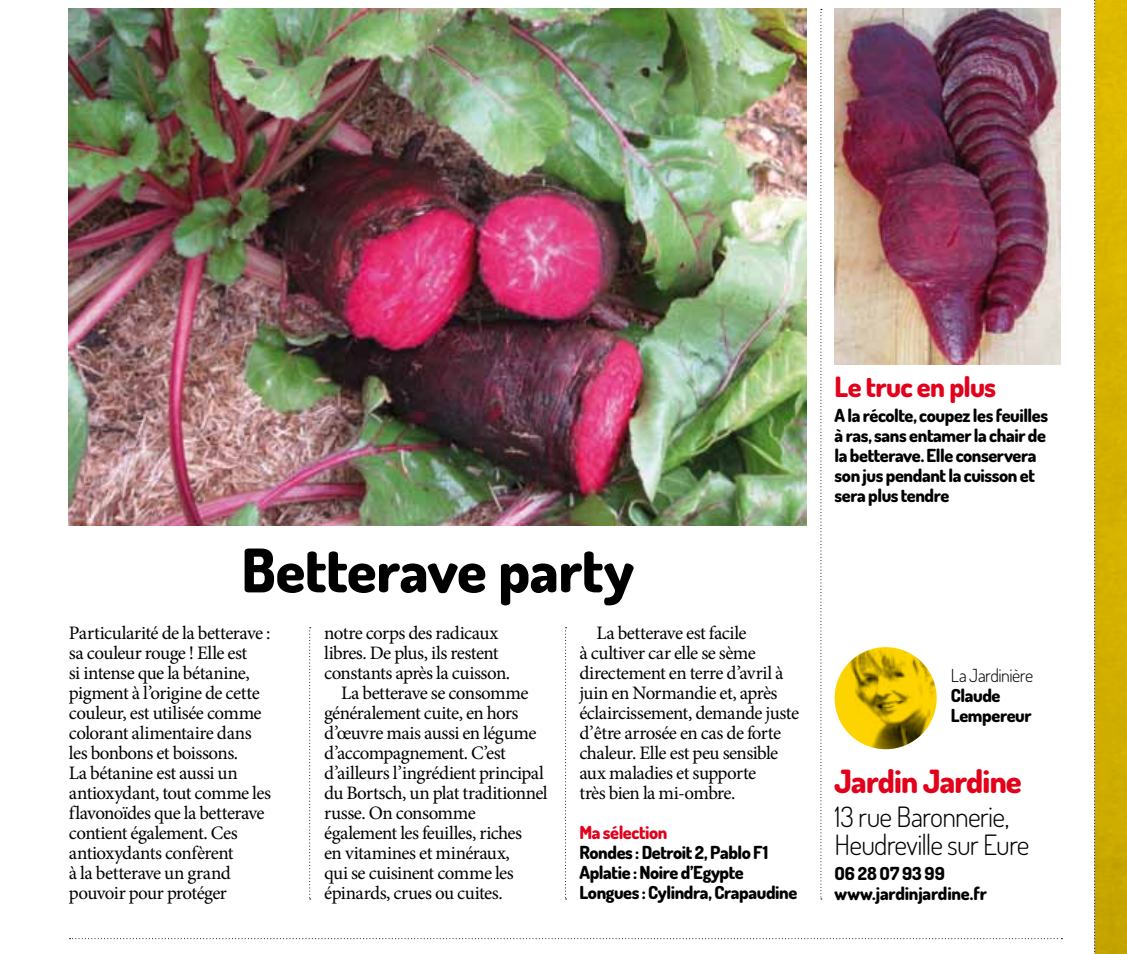
<style>
.page{position:relative;width:1127px;height:954px;background:#fff}
.page>*{position:absolute;margin:0;border:0;box-sizing:border-box;transform-origin:0 0}
.t1{font:800 60px "Dosis";letter-spacing:-.005em;color:#000}
.t2{font:800 32px "Dosis";letter-spacing:-.025em;color:#e2001a}
.t3{font:300 28px/28px "Dosis";letter-spacing:-.03em;color:#000}
.t4{font:800 28px "Dosis";letter-spacing:-.025em;color:#e2001a}
.t5{font:19px/20px "Minion Pro";letter-spacing:-.025em;color:#000}
.t6{font:800 18px/20px "Dosis";letter-spacing:-.02em;color:#000}
.t7{font:300 18px "Dosis";letter-spacing:-.03em;color:#000}
.t8{font:800 18px "Dosis";letter-spacing:-.025em;color:#e2001a}
</style>
<div class="page">
<img style="left:1095px;top:0;width:32px;height:954px">
<svg style="left:1094px;top:0;width:1px;height:954px"></svg>
<svg style="left:69px;top:938px;width:993px;height:1px"></svg>
<img style="left:834px;top:647px;width:102px;height:102px">
<svg style="left:820px;top:9px;width:2px;height:890px"></svg>
<img style="left:69px;top:9px;width:737px;height:516px">
<svg style="left:309px;top:627px;width:2px;height:272px"></svg>
<svg style="left:565px;top:627px;width:1px;height:272px"></svg>
<img style="left:834px;top:9px;width:226px;height:356px">
<h1 class="t1" style="left:241px;top:532px;width:394px">Betterave party</h1>
<p class="t5" style="left:69px;top:623px;width:203px">Particularité de la betterave : sa couleur rouge ! Elle est<br>si intense que la bétanine, pigment à l’origine de cette couleur, est utilisée comme colorant alimentaire dans les bonbons et boissons.<br>La bétanine est aussi un antioxydant, tout comme les flavonoïdes que la betterave contient également. Ces antioxydants confèrent<br>à la betterave un grand pouvoir pour protéger</p>
<p class="t5" style="left:324px;top:623px;width:176px">notre corps des radicaux</p>
<p class="t5" style="left:324px;top:643px;width:176px">libres. De plus, ils restent</p>
<p class="t5" style="left:324px;top:663px;width:188px">constants après la cuisson.</p>
<p class="t5" style="left:341px;top:683px;width:189px">La betterave se consomme</p>
<p class="t5" style="left:324px;top:703px;width:196px">généralement cuite, en hors</p>
<p class="t5" style="left:324px;top:723px;width:214px">d’œuvre mais aussi en légume</p>
<p class="t5" style="left:324px;top:743px;width:183px">d’accompagnement. C’est</p>
<p class="t5" style="left:324px;top:763px;width:221px">d’ailleurs l’ingrédient principal</p>
<p class="t5" style="left:324px;top:783px;width:225px">du Bortsch, un plat traditionnel</p>
<p class="t5" style="left:324px;top:803px;width:153px">russe. On consomme</p>
<p class="t5" style="left:324px;top:823px;width:200px">également les feuilles, riches</p>
<p class="t5" style="left:324px;top:843px;width:187px">en vitamines et minéraux,</p>
<p class="t5" style="left:324px;top:863px;width:191px">qui se cuisinent comme les</p>
<p class="t5" style="left:324px;top:883px;width:180px">épinards, crues ou cuites.</p>
<p class="t5" style="left:579px;top:623px;width:221px;text-indent:17px">La betterave est facile<br>à cultiver car elle se sème directement en terre d’avril à juin en Normandie et, après éclaircissement, demande juste d’être arrosée en cas de forte chaleur. Elle est peu sensible aux maladies et supporte<br>très bien la mi-ombre.</p>
<p class="t8" style="left:579px;top:820px;width:90px">Ma sélection</p>
<p class="t6" style="left:579px;top:842px;width:219px">Rondes : Detroit 2, Pablo F1<br>Aplatie : Noire d’Egypte<br>Longues : Cylindra, Crapaudine</p>
<h3 class="t4" style="left:834px;top:368px;width:163px">Le truc en plus</h3>
<p class="t6" style="left:834px;top:405px;width:215px">A la récolte, coupez les feuilles à ras, sans entamer la chair de la betterave. Elle conservera son jus pendant la cuisson et sera plus tendre</p>
<p class="t7" style="left:951px;top:664px;width:84px">La Jardinière</p>
<p class="t6" style="left:951px;top:685px;width:82px">Claude<br>Lempereur</p>
<h2 class="t2" style="left:834px;top:761px;width:189px">Jardin Jardine</h2>
<h3 class="t3" style="left:834px;top:801px;width:196px">13 rue Baronnerie,<br>Heudreville sur Eure</h3>
<p class="t6" style="left:834px;top:863px;width:154px">O6 28 O7 93 99 www.jardinjardine.fr</p>
</div>
